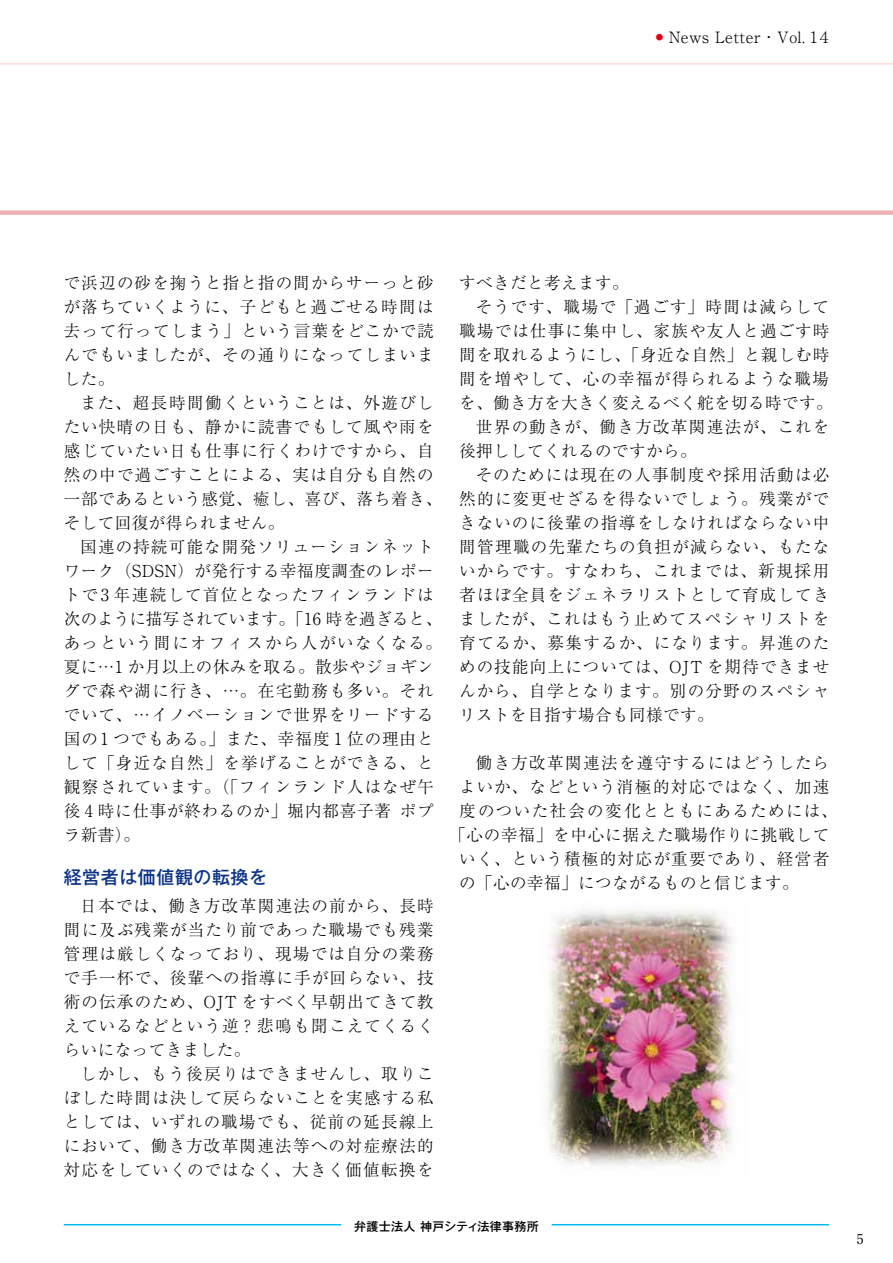
<style>
.page{position:relative;width:893px;height:1263px;background:#fff}
.page>*{position:absolute;margin:0;border:0;box-sizing:border-box;transform-origin:0 0}
.t1{font:500 18px "Gothic MB101 Pr 6 N";letter-spacing:.03em;color:#0c3388}
.t2{font:300 16.5px/24px "Ryumin Pr 6 N";letter-spacing:.065em;color:#000;text-align:justify}
.t3{font:300 16.5px "Ryumin Pr 6 N";letter-spacing:.03em;color:#000}
.t4{font:300 16.5px "Ryumin Pr 6 N";letter-spacing:.085em;color:#000}
.t5{font:300 16.5px "Ryumin Pr 6 N";letter-spacing:.09em;color:#000}
.t6{font:300 16.5px "Ryumin Pr 6 N";letter-spacing:.04em;color:#000}
.t7{font:300 15.6px "Ryumin Pr 6 N";letter-spacing:.025em;color:#000}
.t8{font:13.5px "Ryumin Pr 6 N";color:#000}
.t9{font:500 12px "Gothic MB101 Pr 6 N";letter-spacing:.025em;color:#000}
</style>
<div class="page">
<hr style="left:64px;top:1224px;width:277px;height:1px;background:#00b9ef">
<hr style="left:552px;top:1224px;width:277px;height:1px;background:#00b9ef">
<div style="left:0;top:210px;width:893px;height:5px;background:#ecafb2"></div>
<hr style="left:0;top:63px;width:893px;height:2px;background:#fadbda">
<img style="left:547px;top:909px;width:185px;height:256px">
<p class="t7" style="left:656px;top:25px;width:178px"><sup>●</sup> News Letter・Vol.１４</p>
<p class="t2" style="left:64px;top:269px;width:371px">で浜辺の砂を掬うと指と指の間からサーっと砂が落ちていくように、子どもと過ごせる時間は去って行ってしまう」という言葉をどこかで読んでもいましたが、その通りになってしまいました。</p>
<p class="t2" style="left:64px;top:389px;width:380px;text-align:left;text-indent:16px">また、超長時間働くということは、外遊びしたい快晴の日も、静かに読書でもして風や雨を感じていたい日も仕事に行くわけですから、自然の中で過ごすことによる、実は自分も自然の一部であるという感覚、癒し、喜び、落ち着き、そして回復が得られません。</p>
<p class="t2" style="left:64px;top:533px;width:380px;text-align:left;text-indent:16px">国連の持続可能な開発ソリューションネットワーク（SDSN）が発行する幸福度調査のレポートで3 年連続して首位となったフィンランドは次のように描写されています。「16 時を過ぎると、あっという間にオフィスから人がいなくなる。夏に…1 か月以上の休みを取る。散歩やジョギングで森や湖に行き、…。在宅勤務も多い。それでいて、…イノベーションで世界をリードする国の1 つでもある。」また、幸福度 1 位の理由として「身近な自然」を挙げることができる、と観察されています。（「フィンランド人はなぜ午後 4 時に仕事が終わるのか」堀内都喜子著 ポプラ新書）。</p>
<p class="t1" style="left:64px;top:862px;width:205px">経営者は価値観の転換を</p>
<p class="t2" style="left:64px;top:893px;width:372px;text-indent:16px">日本では、働き方改革関連法の前から、長時間に及ぶ残業が当たり前であった職場でも残業管理は厳しくなっており、現場では自分の業務で手一杯で、後輩への指導に手が回らない、技術の伝承のため、OJT をすべく早朝出てきて教えているなどという逆？悲鳴も聞こえてくるくらいになってきました。</p>
<p class="t2" style="left:64px;top:1061px;width:371px;text-indent:16px">しかし、もう後戻りはできませんし、取りこぼした時間は決して戻らないことを実感する私としては、いずれの職場でも、従前の延長線上において、働き方改革関連法等への対症療法的対応をしていくのではなく、大きく価値転換を</p>
<p class="t3" style="left:459px;top:269px;width:171px">すべきだと考えます。</p>
<p class="t2" style="left:476px;top:293px;width:355px">そうです、職場で「過ごす」時間は減らして</p>
<p class="t4" style="left:459px;top:318px;width:371px">職場では仕事に集中し、家族や友人と過ごす時</p>
<p class="t6" style="left:459px;top:342px;width:371px">間を取れるようにし、「身近な自然」と親しむ時</p>
<p class="t2" style="left:459px;top:366px;width:371px">間を増やして、心の幸福が得られるような職場</p>
<p class="t3" style="left:459px;top:390px;width:375px">を、働き方を大きく変えるべく舵を切る時です。</p>
<p class="t5" style="left:476px;top:414px;width:355px">世界の動きが、働き方改革関連法が、これを</p>
<p class="t3" style="left:459px;top:438px;width:239px">後押ししてくれるのですから。</p>
<p class="t5" style="left:476px;top:462px;width:355px">そのためには現在の人事制度や採用活動は必</p>
<p class="t2" style="left:459px;top:486px;width:371px">然的に変更せざるを得ないでしょう。残業がで</p>
<p class="t2" style="left:459px;top:510px;width:371px">きないのに後輩の指導をしなければならない中</p>
<p class="t2" style="left:459px;top:534px;width:371px">間管理職の先輩たちの負担が減らない、もたな</p>
<p class="t2" style="left:459px;top:558px;width:371px">いからです。すなわち、これまでは、新規採用</p>
<p class="t2" style="left:459px;top:582px;width:371px">者ほぼ全員をジェネラリストとして育成してき</p>
<p class="t2" style="left:459px;top:606px;width:371px">ましたが、これはもう止めてスペシャリストを</p>
<p class="t2" style="left:459px;top:630px;width:371px">育てるか、募集するか、になります。昇進のた</p>
<p class="t2" style="left:459px;top:654px;width:371px">めの技能向上については、OJT を期待できませ</p>
<p class="t2" style="left:459px;top:678px;width:371px">んから、自学となります。別の分野のスペシャ</p>
<p class="t3" style="left:459px;top:702px;width:256px">リストを目指す場合も同様です。</p>
<p class="t2" style="left:476px;top:750px;width:355px">働き方改革関連法を遵守するにはどうしたら</p>
<p class="t2" style="left:459px;top:774px;width:371px">よいか、などという消極的対応ではなく、加速</p>
<p class="t4" style="left:459px;top:798px;width:380px">度のついた社会の変化とともにあるためには、</p>
<p class="t2" style="left:449px;top:822px;width:381px">「心の幸福」を中心に据えた職場作りに挑戦して</p>
<p class="t4" style="left:459px;top:846px;width:371px">いく、という積極的対応が重要であり、経営者</p>
<p class="t3" style="left:459px;top:870px;width:341px">の「心の幸福」につながるものと信じます。</p>
<p class="t9" style="left:354px;top:1216px;width:186px">弁護士法人 神戸シティ法律事務所</p>
<p class="t8" style="left:857px;top:1228px;width:8px">5</p>
</div>
